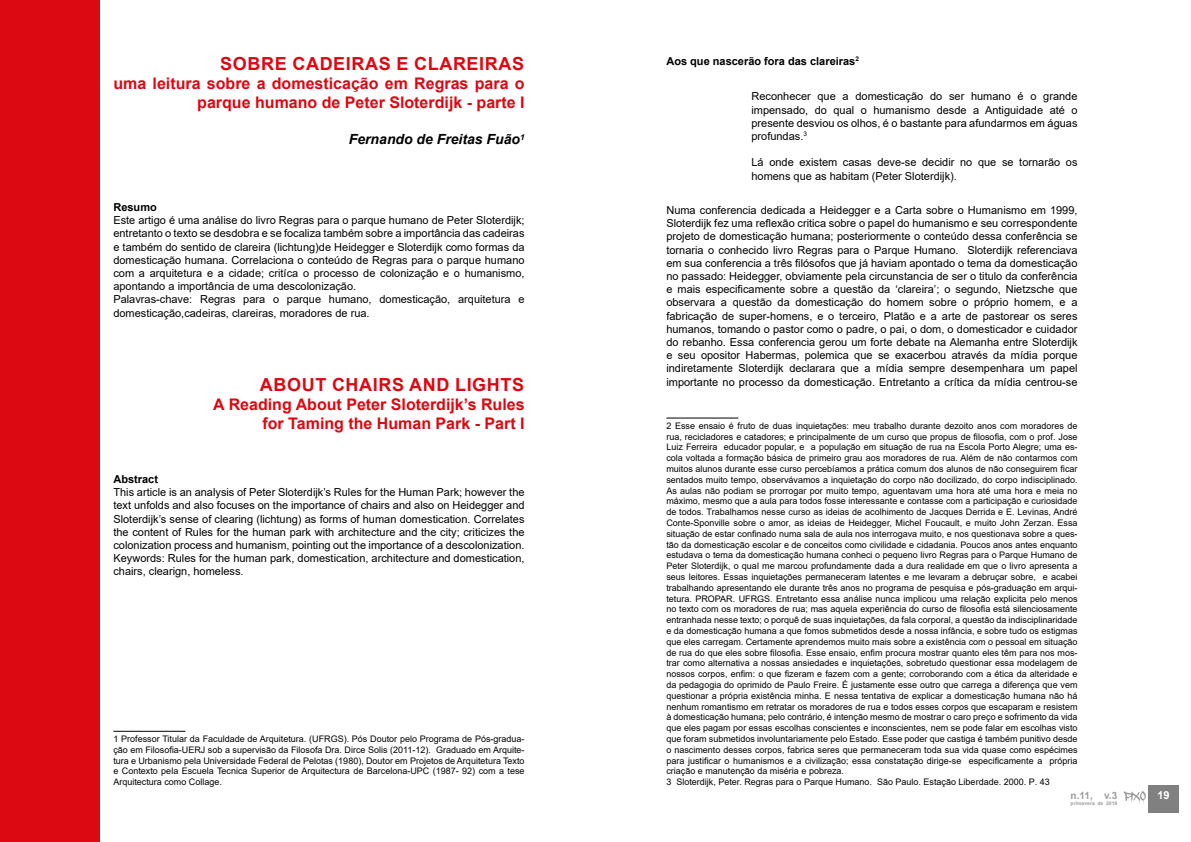
<style>
.page{position:relative;width:1191px;height:842px;background:#fff}
.page>*{position:absolute;margin:0;border:0;box-sizing:border-box;transform-origin:0 0}
.t1{font:700 18px "Arial";letter-spacing:.035em;color:#dc0812}
.t2{font:700 16px/19.2px "Arial";color:#dc0812;text-align:right}
.t3{font:italic 700 14px "Arial";color:#000}
.t4{font:11px/13.2px "Arial";color:#000;text-align:justify}
.t5{font:700 11px "Arial";color:#000}
.t6{font:700 11px "Arial";color:#fff}
.t7{font:700 10px "Arial";color:#9d9d9c}
.t8{font:9px/10.8px "Arial";color:#000;text-align:justify}
.t9{font:700 5px "Arial";letter-spacing:.01em;color:#9d9d9c}
</style>
<div class="page">
<div style="left:1148px;top:785px;width:30px;height:28px;background:#808080"></div>
<svg style="left:1123px;top:791px;width:22px;height:13px"></svg>
<div style="left:0;top:0;width:99px;height:842px;background:#dc0812"></div>
<hr style="left:113px;top:731px;width:72px;height:1px;background:#000">
<hr style="left:666px;top:417px;width:72px;height:1px;background:#000">
<h1 class="t1" style="left:220px;top:51px;width:305px">SOBRE CADEIRAS E CLAREIRAS</h1>
<h2 class="t2" style="left:113px;top:74px;width:413px">uma leitura sobre a domesticação em Regras para o parque humano de Peter Sloterdijk - parte I</h2>
<h3 class="t3" style="left:349px;top:130px;width:177px">Fernando de Freitas Fuão<sup>1</sup></h3>
<p class="t5" style="left:113px;top:199px;width:45px">Resumo</p>
<p class="t4" style="left:113px;top:214px;width:413px;text-align:left">Este artigo é uma análise do livro Regras para o parque humano de Peter Sloterdijk; entretanto o texto se desdobra e se focaliza também sobre a importância das cadeiras e também do sentido de clareira (lichtung)de Heidegger e Sloterdijk como formas da domesticação humana. Correlaciona o conteúdo de Regras para o parque humano com a arquitetura e a cidade; critíca o processo de colonização e o humanismo, apontando a importância de uma descolonização.<br>Palavras-chave: Regras para o parque humano, domesticação, arquitetura e domesticação,cadeiras, clareiras, moradores de rua.</p>
<h1 class="t1" style="left:260px;top:372px;width:266px">ABOUT CHAIRS AND LIGHTS</h1>
<h2 class="t2" style="left:213px;top:395px;width:313px">A Reading About Peter Sloterdijk’s Rules for Taming the Human Park - Part I</h2>
<p class="t5" style="left:113px;top:471px;width:46px">Abstract</p>
<p class="t4" style="left:113px;top:486px;width:413px">This article is an analysis of Peter Sloterdijk’s Rules for the Human Park; however the text unfolds and also focuses on the importance of chairs and also on Heidegger and Sloterdijk’s sense of clearing (lichtung) as forms of human domestication. Correlates the content of Rules for the human park with architecture and the city; criticizes the colonization process and humanism, pointing out the importance of a descolonization.<br>Keywords: Rules for the human park, domestication, architecture and domestication, chairs, clearign, homeless.</p>
<p class="t8" style="left:113px;top:733px;width:413px">1 Professor Titular da Faculdade de Arquitetura. (UFRGS). Pós Doutor pelo Programa de Pós-gradua&shy;ção em Filosofia-UERJ sob a supervisão da Filosofa Dra. Dirce Solis (2011-12). Graduado em Arquite&shy;tura e Urbanismo pela Universidade Federal de Pelotas (1980), Doutor em Projetos de Arquitetura Texto e Contexto pela Escuela Tecnica Superior de Arquitectura de Barcelona-UPC (1987- 92) com a tese Arquitectura como Collage.</p>
<p class="t5" style="left:666px;top:53px;width:194px">Aos que nascerão fora das clareiras<sup>2</sup></p>
<p class="t4" style="left:751px;top:90px;width:327px">Reconhecer que a domesticação do ser humano é o grande impensado, do qual o humanismo desde a Antiguidade até o presente desviou os olhos, é o bastante para afundarmos em águas profundas.<sup>3</sup></p>
<p class="t4" style="left:751px;top:156px;width:327px">Lá onde existem casas deve-se decidir no que se tornarão os homens que as habitam (Peter Sloterdijk).</p>
<p class="t4" style="left:666px;top:203px;width:413px">Numa conferencia dedicada a Heidegger e a Carta sobre o Humanismo em 1999, Sloterdijk fez uma reflexão critica sobre o papel do humanismo e seu correspondente projeto de domesticação humana; posteriormente o conteúdo dessa conferência se tornaria o conhecido livro Regras para o Parque Humano. Sloterdijk referenciava em sua conferencia a três filósofos que já haviam apontado o tema da domesticação no passado: Heidegger, obviamente pela circunstancia de ser o titulo da conferência e mais especificamente sobre a questão da ‘clareira’; o segundo, Nietzsche que observara a questão da domesticação do homem sobre o próprio homem, e a fabricação de super-homens, e o terceiro, Platão e a arte de pastorear os seres humanos, tomando o pastor como o padre, o pai, o dom, o domesticador e cuidador do rebanho. Essa conferencia gerou um forte debate na Alemanha entre Sloterdijk e seu opositor Habermas, polemica que se exacerbou através da mídia porque indiretamente Sloterdijk declarara que a mídia sempre desempenhara um papel importante no processo da domesticação. Entretanto a crítica da mídia centrou-se</p>
<p class="t8" style="left:666px;top:420px;width:413px;text-align:left">2 Esse ensaio é fruto de duas inquietações: meu trabalho durante dezoito anos com moradores de rua, recicladores e catadores; e principalmente de um curso que propus de filosofia, com o prof. Jose Luiz Ferreira educador popular, e a população em situação de rua na Escola Porto Alegre; uma es&shy;cola voltada a formação básica de primeiro grau aos moradores de rua. Além de não contarmos com muitos alunos durante esse curso percebíamos a prática comum dos alunos de não conseguirem ficar sentados muito tempo, observávamos a inquietação do corpo não docilizado, do corpo indisciplinado.<br>As aulas não podiam se prorrogar por muito tempo, aguentavam uma hora até uma hora e meia no máximo, mesmo que a aula para todos fosse interessante e contasse com a participação e curiosidade de todos. Trabalhamos nesse curso as ideias de acolhimento de Jacques Derrida e E. Levinas, André Conte-Sponville sobre o amor, as ideias de Heidegger, Michel Foucault, e muito John Zerzan. Essa situação de estar confinado numa sala de aula nos interrogava muito, e nos questionava sobre a ques&shy;tão da domesticação escolar e de conceitos como civilidade e cidadania. Poucos anos antes enquanto estudava o tema da domesticação humana conheci o pequeno livro Regras para o Parque Humano de Peter Sloterdijk, o qual me marcou profundamente dada a dura realidade em que o livro apresenta a seus leitores. Essas inquietações permaneceram latentes e me levaram a debruçar sobre, e acabei trabalhando apresentando ele durante três anos no programa de pesquisa e pós-graduação em arqui&shy;tetura. PROPAR. UFRGS. Entretanto essa análise nunca implicou uma relação explicita pelo menos no texto com os moradores de rua; mas aquela experiência do curso de filosofia está silenciosamente entranhada nesse texto; o porquê de suas inquietações, da fala corporal, a questão da indisciplinaridade e da domesticação humana a que fomos submetidos desde a nossa infância, e sobre tudo os estigmas que eles carregam. Certamente aprendemos muito mais sobre a existência com o pessoal em situação de rua do que eles sobre filosofia. Esse ensaio, enfim procura mostrar quanto eles têm para nos mos&shy;trar como alternativa a nossas ansiedades e inquietações, sobretudo questionar essa modelagem de nossos corpos, enfim: o que fizeram e fazem com a gente; corroborando com a ética da alteridade e da pedagogia do oprimido de Paulo Freire. É justamente esse outro que carrega a diferença que vem questionar a própria existência minha. E nessa tentativa de explicar a domesticação humana não há nenhum romantismo em retratar os moradores de rua e todos esses corpos que escaparam e resistem à domesticação humana; pelo contrário, é intenção mesmo de mostrar o caro preço e sofrimento da vida que eles pagam por essas escolhas conscientes e inconscientes, nem se pode falar em escolhas visto que foram submetidos involuntariamente pelo Estado. Esse poder que castiga é também punitivo desde o nascimento desses corpos, fabrica seres que permaneceram toda sua vida quase como espécimes para justificar o humanismos e a civilização; essa constatação dirige-se especificamente a própria criação e manutenção da miséria e pobreza.<br>3 Sloterdijk, Peter. Regras para o Parque Humano. São Paulo. Estação Liberdade. 2000. P. 43</p>
<p class="t7" style="left:1070px;top:788px;width:48px">n.11, v.3</p>
<p class="t9" style="left:1070px;top:799px;width:48px">primavera de 2019</p>
<p class="t6" style="left:1157px;top:788px;width:14px">19</p>
</div>
